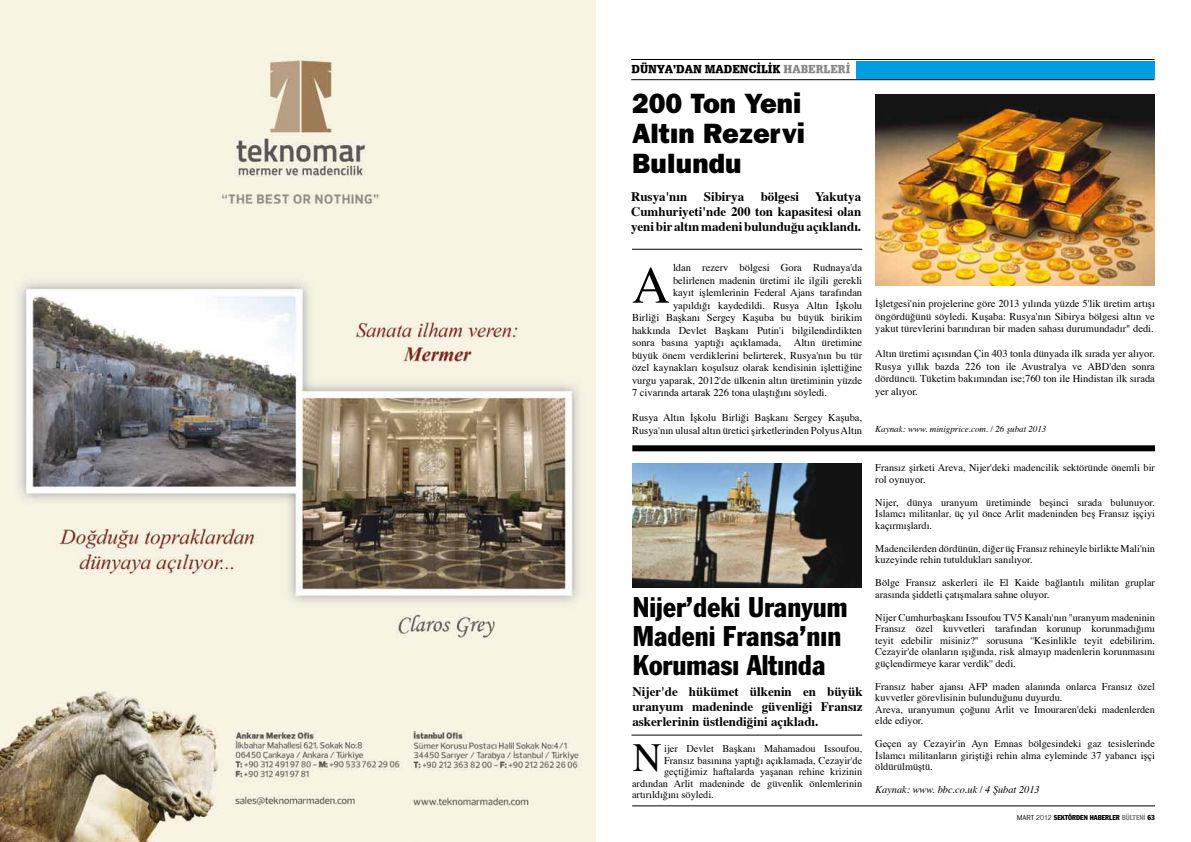
<style>
.page{position:relative;width:1191px;height:842px;background:#fff}
.page>*{position:absolute;margin:0;border:0;box-sizing:border-box;transform-origin:0 0}
.t1{font:52.4px "Times";color:#000}
.t2{font:39.8px "Times";color:#000}
.t3{font:condensed 28px/29px "Franklin Gothic Std";color:#000}
.t4{font:28px/30px "ITC Franklin Gothic Std Hvy";color:#000}
.t5{font:700 13px/15px "Times";color:#000;text-align:justify}
.t6{font:12px "URW Egyptienne T Ext Nar X Bold";color:#000}
.t7{font:10.5px/12.5px "Times";color:#000;text-align:justify}
.t8{font:10.3px/11.5px "Times";color:#000}
.t9{font:italic 10.3px "Times";color:#000}
.t10{font:italic 9px "Times";color:#000}
.t11{font:condensed 7px "Franklin Gothic Std";color:#000}
.s1{color:#87888a}
.s2{font-family:"Franklin Gothic T";font-stretch:normal}
.s3{font-family:"Helvetica Neue";font-weight:300;font-stretch:normal}
</style>
<div class="page">
<img style="left:0;top:0;width:596px;height:842px">
<hr style="left:632px;top:806px;width:523px;height:1px;background:#000">
<hr style="left:631px;top:59px;width:523px;height:1px;background:#000">
<hr style="left:631px;top:80px;width:523px;height:1px;background:#000">
<div style="left:855px;top:61px;width:299px;height:17px;background:#009ee0"></div>
<img style="left:875px;top:94px;width:280px;height:191px">
<img style="left:632px;top:463px;width:229px;height:124px">
<hr style="left:632px;top:249px;width:230px;height:1px;background:#000">
<div style="left:632px;top:445px;width:523px;height:6px;background:#000"></div>
<hr style="left:631px;top:735px;width:231px;height:1px;background:#000">
<p class="t6" style="left:631px;top:61px;width:220px">DÜNYA’DAN MADENCİLİK <span class="s1">HABERLERİ</span></p>
<h3 class="t4" style="left:632px;top:89px;width:175px">200 Ton Yeni<br>Altın Rezervi<br>Bulundu</h3>
<p class="t5" style="left:631px;top:190px;width:58px">Rusya'nın</p>
<p class="t5" style="left:704px;top:190px;width:42px">Sibirya</p>
<p class="t5" style="left:631px;top:190px;width:232px;text-indent:130px">bölgesi Yakutya Cumhuriyeti'nde 200 ton kapasitesi olan yeni bir altın madeni bulunduğu açıklandı.</p>
<p class="t7" style="left:673px;top:262px;width:191px">ldan rezerv bölgesi Gora Rudnaya'da</p>
<p class="t7" style="left:673px;top:275px;width:191px">belirlenen madenin üretimi ile ilgili gerekli</p>
<p class="t7" style="left:673px;top:287px;width:191px">kayıt işlemlerinin Federal Ajans tarafından</p>
<p class="t7" style="left:673px;top:300px;width:191px">yapıldığı kaydedildi. Rusya Altın İşkolu</p>
<p class="t7" style="left:632px;top:312px;width:232px">Birliği Başkanı Sergey Kaşuba bu büyük birikim</p>
<p class="t7" style="left:632px;top:325px;width:232px">hakkında Devlet Başkanı Putin'i bilgilendirdikten</p>
<p class="t7" style="left:632px;top:337px;width:232px">sonra basına yaptığı açıklamada, Altın üretimine</p>
<p class="t7" style="left:632px;top:350px;width:232px">büyük önem verdiklerini belirterek, Rusya'nın bu tür</p>
<p class="t7" style="left:632px;top:362px;width:232px">özel kaynakları koşulsuz olarak kendisinin işlettiğine</p>
<p class="t7" style="left:632px;top:375px;width:232px">vurgu yaparak, 2012'de ülkenin altın üretiminin yüzde</p>
<p class="t7" style="left:632px;top:387px;width:197px">7 civarında artarak 226 tona ulaştığını söyledi.</p>
<p class="t7" style="left:632px;top:412px;width:232px">Rusya Altın İşkolu Birliği Başkanı Sergey Kaşuba,<br>Rusya'nın ulusal altın üretici şirketlerinden Polyus Altın</p>
<h1 class="t1" style="left:632px;top:252px;width:39px">A</h1>
<h3 class="t3" style="left:633px;top:592px;width:216px">Nijer’deki Uranyum<br>Madeni Fransa’nın<br>Koruması Altında</h3>
<p class="t5" style="left:632px;top:685px;width:232px">Nijer'de hükümet ülkenin en büyük uranyum madeninde güvenliği Fransız askerlerinin üstlendiğini açıkladı.</p>
<h2 class="t2" style="left:633px;top:733px;width:30px">N</h2>
<p class="t8" style="left:664px;top:743px;width:200px">ijer Devlet Başkanı Mahamadou Issoufou,</p>
<p class="t8" style="left:664px;top:755px;width:200px">Fransız basınına yaptığı açıklamada, Cezayir'de</p>
<p class="t8" style="left:664px;top:766px;width:200px">geçtiğimiz haftalarda yaşanan rehine krizinin</p>
<p class="t8" style="left:632px;top:778px;width:232px">ardından Arlit madeninde de güvenlik önlemlerinin</p>
<p class="t8" style="left:632px;top:789px;width:83px">artırıldığını söyledi.</p>
<p class="t7" style="left:875px;top:298px;width:281px">İşletgesi'nin projelerine göre 2013 yılında yüzde 5'lik üretim artışı öngördüğünü söyledi. Kuşaba: Rusya'nın Sibirya bölgesi altın ve yakut türevlerini barındıran bir maden sahası durumundadır" dedi.</p>
<p class="t7" style="left:875px;top:348px;width:281px">Altın üretimi açısından Çin 403 tonla dünyada ilk sırada yer alıyor.<br>Rusya yıllık bazda 226 ton ile Avustralya ve ABD'den sonra dördüncü. Tüketim bakımından ise;760 ton ile Hindistan ilk sırada yer alıyor.</p>
<p class="t10" style="left:875px;top:424px;width:173px">Kaynak: www. minigprice.com. / 26 şubat 2013</p>
<p class="t8" style="left:875px;top:462px;width:281px">Fransız şirketi Areva, Nijer'deki madencilik sektöründe önemli bir rol oynuyor.</p>
<p class="t8" style="left:875px;top:497px;width:281px;text-align:justify">Nijer, dünya uranyum üretiminde beşinci sırada bulunuyor.<br>İslamcı militanlar, üç yıl önce Arlit madeninden beş Fransız işçiyi kaçırmışlardı.</p>
<p class="t8" style="left:875px;top:543px;width:281px">Madencilerden dördünün, diğer üç Fransız rehineyle birlikte Mali'nin kuzeyinde rehin tutuldukları sanılıyor.</p>
<p class="t8" style="left:875px;top:577px;width:281px">Bölge Fransız askerleri ile El Kaide bağlantılı militan gruplar arasında şiddetli çatışmalara sahne oluyor.</p>
<p class="t8" style="left:875px;top:612px;width:281px;text-align:justify">Nijer Cumhurbaşkanı Issoufou TV5 Kanalı'nın ''uranyum madeninin Fransız özel kuvvetleri tarafından korunup korunmadığımı teyit edebilir misiniz?'' sorusuna ''Kesinlikle teyit edebilirim.<br>Cezayir'de olanların ışığında, risk almayıp madenlerin korunmasını güçlendirmeye karar verdik'' dedi.</p>
<p class="t8" style="left:875px;top:681px;width:281px">Fransız haber ajansı AFP maden alanında onlarca Fransız özel kuvvetler görevlisinin bulunduğunu duyurdu.<br>Areva, uranyumun çoğunu Arlit ve Imouraren'deki madenlerden elde ediyor.</p>
<p class="t8" style="left:875px;top:738px;width:281px;text-align:justify">Geçen ay Cezayir'in Ayn Emnas bölgesindeki gaz tesislerinde İslamcı militanların giriştiği rehin alma eyleminde 37 yabancı işçi öldürülmüştü.</p>
<p class="t9" style="left:875px;top:783px;width:166px">Kaynak: www. bbc.co.uk / 4 Şubat 2013</p>
<p class="t11" style="left:1016px;top:813px;width:140px"><span class="s2">MART</span> <span class="s3">2012</span> SEKTÖRDEN HABERLER <span class="s1">BÜLTENİ</span> 63</p>
</div>
